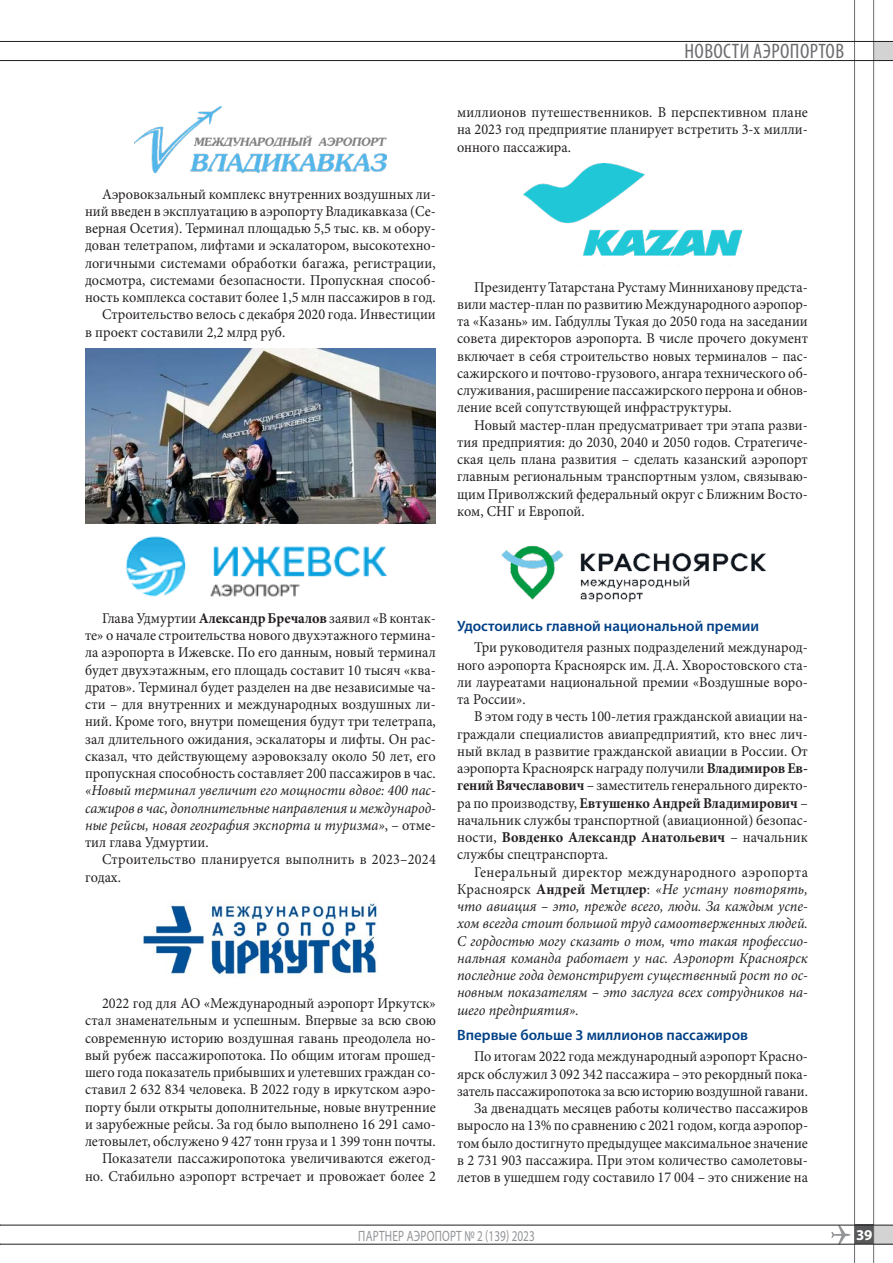
<style>
.page{position:relative;width:893px;height:1263px;background:#fff}
.page>*{position:absolute;margin:0;border:0;box-sizing:border-box;transform-origin:0 0}
.t1{font:condensed 21px "Myriad Pro";letter-spacing:.02em;color:#6c6d70}
.t2{font:15px/17.2px "Minion Pro";color:#231f20;text-align:justify;scale:.95 1}
.t3{font:italic 15px/17.2px "Minion Pro";color:#231f20;text-align:justify;scale:.95 1}
.t4{font:600 15px "Myriad Pro";color:#014086}
.t5{font:15px "Myriad Pro";letter-spacing:.02em;color:#939598;scale:.75 1}
.t6{font:700 15px "Myriad Pro";color:#fff}
.s1{font-weight:700}
.s2{font-style:normal}
.s3{font-weight:700;font-style:normal}
</style>
<div class="page">
<img style="left:134px;top:106px;width:253px;height:67px">
<img style="left:85px;top:348px;width:351px;height:175px">
<img style="left:126px;top:536px;width:261px;height:61px">
<img style="left:143px;top:900px;width:234px;height:78px">
<img style="left:523px;top:164px;width:218px;height:92px">
<img style="left:501px;top:545px;width:265px;height:57px">
<div style="left:874px;top:1225px;width:19px;height:19px;background:#d3d3d3"></div>
<svg style="left:831px;top:1226px;width:19px;height:18px"></svg>
<div style="left:854px;top:1225px;width:19px;height:19px;background:#57585a"></div>
<hr style="left:873px;top:0;width:1px;height:1263px;background:#6c6d70">
<hr style="left:854px;top:0;width:1px;height:1263px;background:#6c6d70">
<div style="left:874px;top:42px;width:19px;height:19px;background:#d3d3d3"></div>
<hr style="left:0;top:60px;width:893px;height:1px;background:#231f20">
<hr style="left:0;top:41px;width:893px;height:1px;background:#231f20">
<hr style="left:0;top:1225px;width:893px;height:1px;background:#231f20">
<hr style="left:0;top:1244px;width:893px;height:1px;background:#231f20">
<p class="t2" style="left:102px;top:185px;width:353px">Аэровокзальный комплекс внутренних воздушных ли-</p>
<p class="t2" style="left:85px;top:203px;width:371px">ний введен в эксплуатацию в аэропорту Владикавказа (Се-</p>
<p class="t2" style="left:85px;top:220px;width:371px">верная Осетия). Терминал площадью 5,5 тыс. кв. м обору-</p>
<p class="t2" style="left:85px;top:237px;width:371px">дован телетрапом, лифтами и эскалатором, высокотехно-</p>
<p class="t2" style="left:85px;top:254px;width:371px">логичными системами обработки багажа, регистрации,</p>
<p class="t2" style="left:85px;top:272px;width:371px">досмотра, системами безопасности. Пропускная способ-</p>
<p class="t2" style="left:85px;top:289px;width:371px">ность комплекса составит более 1,5 млн пассажиров в год.</p>
<p class="t2" style="left:102px;top:306px;width:353px">Строительство велось с декабря 2020 года. Инвестиции</p>
<p class="t2" style="left:85px;top:323px;width:212px">в проект составили 2,2 млрд руб.</p>
<h1 class="t1" style="left:684px;top:38px;width:161px">НОВОСТИ АЭРОПОРТОВ</h1>
<p class="t2" style="left:457px;top:104px;width:371px">миллионов путешественников. В перспективном плане на 2023 год предприятие планирует встретить 3-х милли&shy;онного пассажира.</p>
<p class="t2" style="left:457px;top:278px;width:371px;text-indent:17px">Президенту Татарстана Рустаму Минниханову предста&shy;вили мастер-план по развитию Международного аэропор&shy;та «Казань» им. Габдуллы Тукая до 2050 года на заседании совета директоров аэропорта. В числе прочего документ включает в себя строительство новых терминалов – пас&shy;сажирского и почтово-грузового, ангара технического об&shy;служивания, расширение пассажирского перрона и обнов&shy;ление всей сопутствующей инфраструктуры.</p>
<p class="t2" style="left:457px;top:416px;width:371px;text-indent:17px">Новый мастер-план предусматривает три этапа разви&shy;тия предприятия: до 2030, 2040 и 2050 годов. Стратегиче&shy;ская цель плана развития – сделать казанский аэропорт главным региональным транспортным узлом, связываю&shy;щим Приволжский федеральный округ с Ближним Восто&shy;ком, СНГ и Европой.</p>
<p class="t2" style="left:85px;top:609px;width:371px;text-indent:17px">Глава Удмуртии <span class="s1">Александр Бречалов</span> заявил «В контак&shy;те» о начале строительства нового двухэтажного термина&shy;ла аэропорта в Ижевске. По его данным, новый терминал будет двухэтажным, его площадь составит 10 тысяч «ква&shy;дратов». Терминал будет разделен на две независимые ча&shy;сти – для внутренних и международных воздушных ли&shy;ний. Кроме того, внутри помещения будут три телетрапа, зал длительного ожидания, эскалаторы и лифты. Он рас&shy;сказал, что действующему аэровокзалу около 50 лет, его пропускная способность составляет 200 пассажиров в час.</p>
<p class="t3" style="left:85px;top:782px;width:371px">«Новый терминал увеличит его мощности вдвое: 400 пас&shy;сажиров в час, дополнительные направления и международ&shy;ные рейсы, новая география экспорта и туризма»<span class="s2">, – отме&shy;тил глава Удмуртии.</span></p>
<p class="t2" style="left:85px;top:851px;width:371px;text-indent:17px">Строительство планируется выполнить в 2023–2024 годах.</p>
<p class="t2" style="left:85px;top:995px;width:371px;text-align:right">2022 год для АО «Международный аэропорт Иркутск» стал знаменательным и успешным. Впервые за всю свою современную историю воздушная гавань преодолела но&shy;вый рубеж пассажиропотока. По общим итогам прошед&shy;шего года показатель прибывших и улетевших граждан со&shy;ставил 2 632 834 человека. В 2022 году в иркутском аэро&shy;порту были открыты дополнительные, новые внутренние и зарубежные рейсы. За год было выполнено 16 291 само&shy;летовылет, обслужено 9 427 тонн груза и 1 399 тонн почты.<br>Показатели пассажиропотока увеличиваются ежегод&shy;но. Стабильно аэропорт встречает и провожает более 2</p>
<p class="t4" style="left:457px;top:616px;width:303px">Удостоились главной национальной премии</p>
<p class="t2" style="left:457px;top:639px;width:371px;text-indent:17px">Три руководителя разных подразделений международ&shy;ного аэропорта Красноярск им. Д.А. Хворостовского ста&shy;ли лауреатами национальной премии «Воздушные воро&shy;та России».</p>
<p class="t2" style="left:457px;top:708px;width:371px;text-indent:17px">В этом году в честь 100-летия гражданской авиации на&shy;граждали специалистов авиапредприятий, кто внес лич&shy;ный вклад в развитие гражданской авиации в России. От аэропорта Красноярск награду получили <span class="s1">Владимиров Ев&shy;гений Вячеславович</span> – заместитель генерального директо&shy;ра по производству, <span class="s1">Евтушенко Андрей Владимирович</span> – начальник службы транспортной (авиационной) безопас&shy;ности, <span class="s1">Вовденко Александр Анатольевич</span> – начальник службы спецтранспорта.</p>
<p class="t3" style="left:457px;top:863px;width:371px;text-indent:17px"><span class="s2">Генеральный директор международного аэропорта Красноярск</span> <span class="s3">Андрей Метцлер</span><span class="s2">:</span> «Не устану повторять, что авиация – это, прежде всего, люди. За каждым успе&shy;хом всегда стоит большой труд самоотверженных людей.<br>С гордостью могу сказать о том, что такая профессио&shy;нальная команда работает у нас. Аэропорт Красноярск последние года демонстрирует существенный рост по ос&shy;новным показателям – это заслуга всех сотрудников на&shy;шего предприятия».</p>
<p class="t4" style="left:457px;top:1025px;width:292px">Впервые больше 3 миллионов пассажиров</p>
<p class="t2" style="left:457px;top:1048px;width:371px;text-align:right">По итогам 2022 года международный аэропорт Красно&shy;ярск обслужил 3 092 342 пассажира – это рекордный пока&shy;затель пассажиропотока за всю историю воздушной гавани.<br>За двенадцать месяцев работы количество пассажиров выросло на 13% по сравнению с 2021 годом, когда аэропор&shy;том было достигнуто предыдущее максимальное значение в 2 731 903 пассажира. При этом количество самолетовы&shy;летов в ушедшем году составило 17 004 – это снижение на</p>
<p class="t5" style="left:358px;top:1226px;width:237px">ПАРТНЕР АЭРОПОРТ № 2 (139) 2023</p>
<p class="t6" style="left:856px;top:1225px;width:18px">39</p>
</div>
